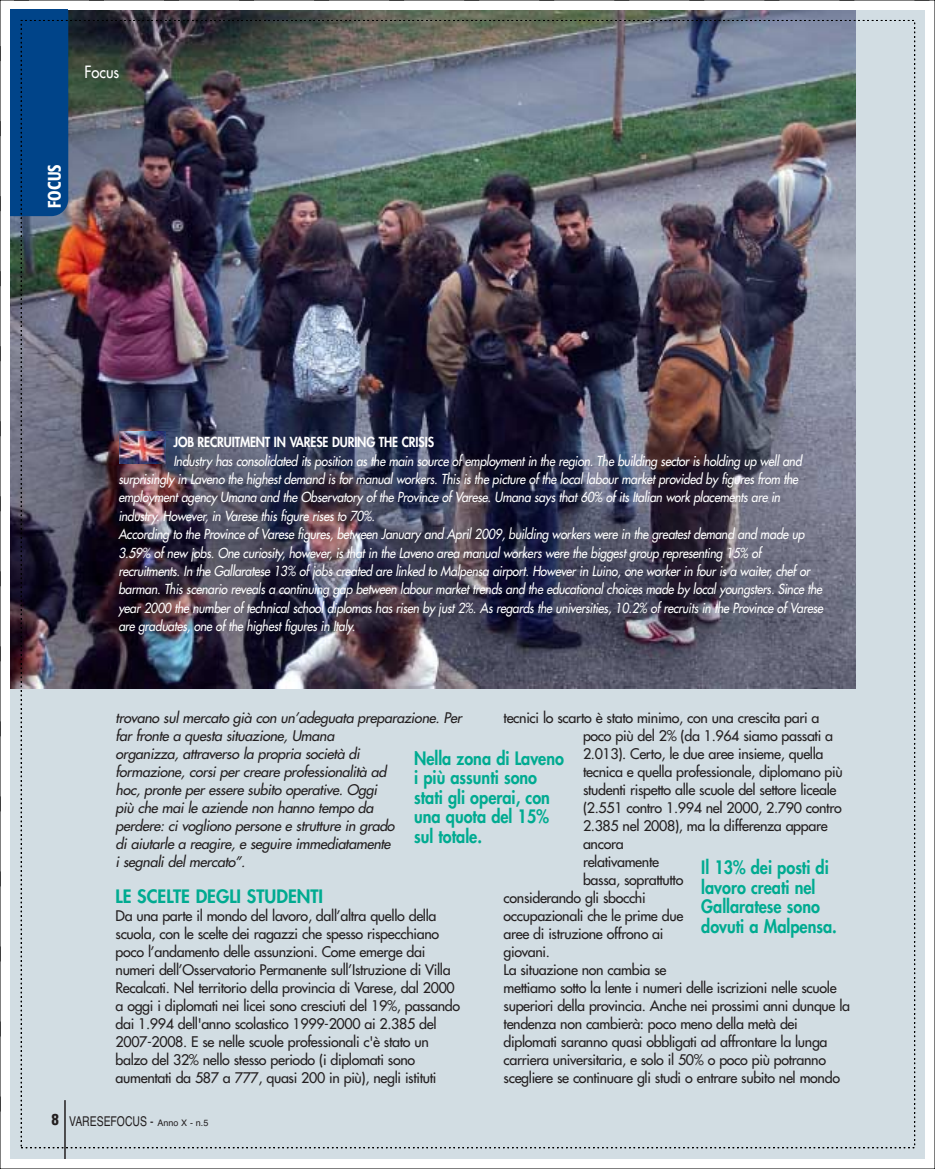
<style>
.page{position:relative;width:935px;height:1169px;background:#fff}
.page>*{position:absolute;margin:0;border:0;box-sizing:border-box;transform-origin:0 0}
.t1{font:800 18px/19.5px "Futura";color:#00ab91;scale:.9 1}
.t2{font:800 18px "Futura";color:#00ab91}
.t3{font:500 condensed 18px "Formata";letter-spacing:.01em;color:#fff;scale:.9 1}
.t4{font:16.5px "Futura";color:#fff;scale:.9 1}
.t5{font:14.25px/18px "Futura";letter-spacing:-.025em;color:#231f20}
.t6{font:italic 14.25px/18px "Futura";letter-spacing:-.02em;color:#231f20}
.t7{font:italic 13.5px/18.5px "Futura";letter-spacing:-.02em;color:#fff;scale:.9 1}
.t8{font:800 13.5px "Futura";letter-spacing:-.01em;color:#fff;scale:.9 1}
.t9{font:13.5px "Helvetica";color:#231f20;scale:.77 1}
.s1{font-weight:900;font-stretch:condensed;font-size:15px}
.s2{font-size:9px}
</style>
<div class="page">
<div style="left:11px;top:10px;width:914px;height:1148px;background:#d2dde3"></div>
<img style="left:11px;top:10px;width:844px;height:678px">
<hr style="left:64px;top:1100px;width:2px;height:58px;background:#231f20">
<div style="left:11px;top:10px;width:57px;height:206px;background:#004489"></div>
<img style="left:21px;top:20px;width:894px;height:1128px">
<p class="t4" style="left:84px;top:63px;width:40px">Focus</p>
<p class="t3" style="left:47px;top:208px;width:50px;rotate:-90deg">FOCUS</p>
<p class="t8" style="left:173px;top:436px;width:291px">JOB RECRUITMENT IN VARESE DURING THE CRISIS</p>
<p class="t7" style="left:118px;top:452px;width:787px;text-indent:55px">Industry has consolidated its position as the main source of employment in the region. The building sector is holding up well and surprisingly in Laveno the highest demand is for manual workers. This is the picture of the local labour market provided by figures from the employment agency Umana and the Observatory of the Province of Varese. Umana says that 60% of its Italian work placements are in industry. However, in Varese this figure rises to 70%.<br>According to the Province of Varese figures, between January and April 2009, building workers were in the greatest demand and made up 3.59% of new jobs. One curiosity, however, is that in the Laveno area manual workers were the biggest group representing 15% of recruitments. In the Gallaratese 13% of jobs created are linked to Malpensa airport. However in Luino, one worker in four is a waiter, chef or barman. This scenario reveals a continuing gap between labour market trends and the educational choices made by local youngsters. Since the year 2000 the number of technical school diplomas has risen by just 2%. As regards the universities, 10.2% of recruits in the Province of Varese are graduates, one of the highest figures in Italy.</p>
<p class="t6" style="left:116px;top:709px;width:350px">trovano sul mercato già con un’adeguata preparazione. Per far fronte a questa situazione, Umana<br>organizza, attraverso la propria società di<br>formazione, corsi per creare professionalità ad<br>hoc, pronte per essere subito operative. Oggi<br>più che mai le aziende non hanno tempo da<br>perdere: ci vogliono persone e strutture in grado<br>di aiutarle a reagire, e seguire immediatamente<br>i segnali del mercato”.</p>
<p class="t2" style="left:116px;top:887px;width:209px">LE SCELTE DEGLI STUDENTI</p>
<p class="t5" style="left:116px;top:907px;width:346px">Da una parte il mondo del lavoro, dall’altra quello della scuola, con le scelte dei ragazzi che spesso rispecchiano poco l’andamento delle assunzioni. Come emerge dai numeri dell’Osservatorio Permanente sull’Istruzione di Villa Recalcati. Nel territorio della provincia di Varese, dal 2000 a oggi i diplomati nei licei sono cresciuti del 19%, passando dai 1.994 dell'anno scolastico 1999-2000 ai 2.385 del 2007-2008. E se nelle scuole professionali c'è stato un balzo del 32% nello stesso periodo (i diplomati sono aumentati da 587 a 777, quasi 200 in più), negli istituti</p>
<p class="t5" style="left:503px;top:709px;width:317px">tecnici lo scarto è stato minimo, con una crescita pari a</p>
<p class="t5" style="left:583px;top:727px;width:251px">poco più del 2% (da 1.964 siamo passati a</p>
<p class="t5" style="left:583px;top:745px;width:242px">2.013). Certo, le due aree insieme, quella</p>
<p class="t5" style="left:583px;top:763px;width:261px">tecnica e quella professionale, diplomano più</p>
<p class="t5" style="left:583px;top:781px;width:255px">studenti rispetto alle scuole del settore liceale</p>
<p class="t5" style="left:583px;top:799px;width:260px">(2.551 contro 1.994 nel 2000, 2.790 contro</p>
<p class="t5" style="left:583px;top:817px;width:246px">2.385 nel 2008), ma la differenza appare</p>
<p class="t5" style="left:583px;top:835px;width:42px">ancora</p>
<p class="t5" style="left:583px;top:853px;width:78px">relativamente</p>
<p class="t5" style="left:583px;top:871px;width:102px">bassa, soprattutto</p>
<p class="t5" style="left:503px;top:889px;width:144px">considerando gli sbocchi</p>
<p class="t5" style="left:503px;top:907px;width:181px">occupazionali che le prime due</p>
<p class="t5" style="left:503px;top:925px;width:161px">aree di istruzione offrono ai</p>
<p class="t5" style="left:503px;top:943px;width:48px">giovani.</p>
<p class="t5" style="left:503px;top:961px;width:164px">La situazione non cambia se</p>
<p class="t5" style="left:503px;top:979px;width:334px">mettiamo sotto la lente i numeri delle iscrizioni nelle scuole</p>
<p class="t5" style="left:503px;top:997px;width:348px">superiori della provincia. Anche nei prossimi anni dunque la</p>
<p class="t5" style="left:503px;top:1015px;width:296px">tendenza non cambierà: poco meno della metà dei</p>
<p class="t5" style="left:503px;top:1033px;width:325px">diplomati saranno quasi obbligati ad affrontare la lunga</p>
<p class="t5" style="left:503px;top:1051px;width:324px">carriera universitaria, e solo il 50% o poco più potranno</p>
<p class="t5" style="left:503px;top:1069px;width:338px">scegliere se continuare gli studi o entrare subito nel mondo</p>
<p class="t1" style="left:414px;top:749px;width:168px">Nella zona di Laveno i più assunti sono stati gli operai, con una quota del 15% sul totale.</p>
<p class="t1" style="left:701px;top:859px;width:152px">Il 13% dei posti di lavoro creati nel<br>Gallaratese sono dovuti a Malpensa.</p>
<p class="t9" style="left:52px;top:1116px;width:205px"><span class="s1">8</span> VARESEFOCUS - <span class="s2">Anno X - n.5</span></p>
</div>
